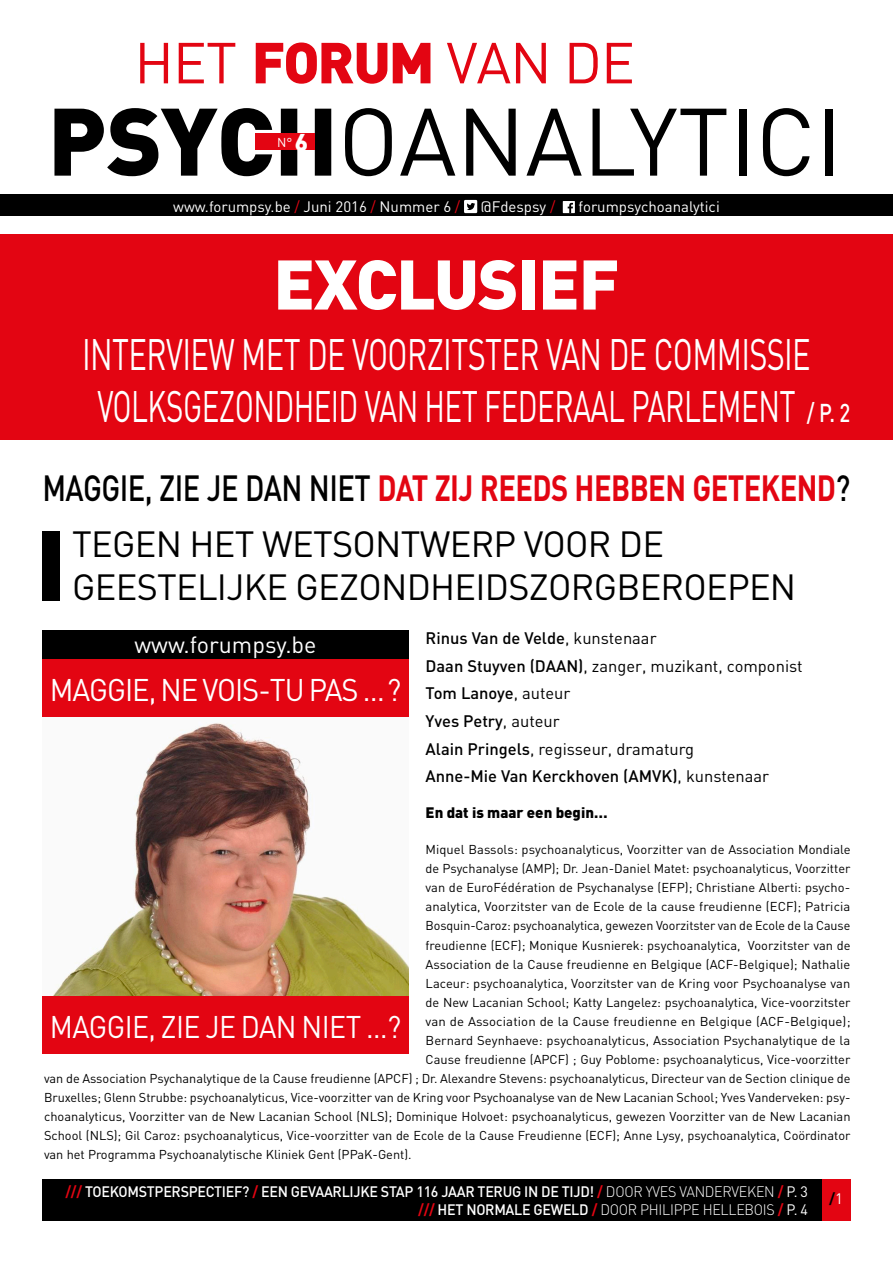
<style>
.page{position:relative;width:893px;height:1263px;background:#fff}
.page>*{position:absolute;margin:0;border:0;box-sizing:border-box;transform-origin:0 0}
.T{font:900 69px "DIN";letter-spacing:-.02em;color:#fff}
.T-2{font:43.5px/52.2px "DIN";letter-spacing:-.02em;color:#fff;text-align:center;scale:.71 1}
.T-3{font:36px/43.2px "DIN";letter-spacing:-.02em;color:#000}
.T-4{font:700 36px "DIN";letter-spacing:-.02em;color:#e30512;scale:.81 1}
.T-5{font:31.05px "DIN";letter-spacing:-.03em;color:#fff;scale:.94 1}
.T-6{font:31.05px "DIN";letter-spacing:-.03em;color:#fff;scale:.92 1}
.T-7{font:500 25.5px "DIN";color:#fff;scale:.8 1}
.t1{font:23.25px "DIN";color:#fff}
.CT{font:500 16.5px "DIN";color:#000}
.CT-2{font:16.5px "DIN";color:#000}
.CT-3{font:500 15px "DIN";letter-spacing:-.02em;color:#fff;scale:.95 1}
.t2{font:15px "DIN";color:#fff}
.CT-4{font:300 15px "DIN";letter-spacing:-.02em;color:#fff;scale:.95 1}
.CT-5{font:900 15px "DIN";color:#000}
.t3{font:700 15px "DIN";color:#000}
.CT-6{font:12.75px "DIN";color:#000}
.T-8{font:12.75px "DIN";color:#fff}
.s1{font-weight:900;font-size:24px}
.s2{color:#e30512}
.s3{font-weight:500;color:#000}
.s4{font-weight:400}
.s5{font-weight:500}
.s6{font-weight:700;color:#e30512}
.s7{font-weight:300}
.s8{font-weight:400;color:#fff}
</style>
<div class="page">
<div style="left:0;top:234px;width:893px;height:206px;background:#e30512"></div>
<div style="left:43px;top:1179px;width:807px;height:41px;background:#000"></div>
<div style="left:0;top:194px;width:893px;height:22px;background:#000"></div>
<svg style="left:464px;top:200px;width:13px;height:13px"></svg>
<div style="left:563px;top:201px;width:12px;height:12px;background:#fff"></div>
<svg style="left:568px;top:203px;width:5px;height:10px"></svg>
<div style="left:822px;top:1179px;width:28px;height:41px;background:#e30512"></div>
<div style="left:43px;top:531px;width:17px;height:69px;background:#000"></div>
<img style="left:52px;top:722px;width:357px;height:274px">
<div style="left:43px;top:659px;width:366px;height:58px;background:#e30512"></div>
<div style="left:43px;top:996px;width:366px;height:58px;background:#e30512"></div>
<div style="left:43px;top:631px;width:366px;height:28px;background:#000"></div>
<svg style="left:54px;top:108px;width:218px;height:68px"></svg>
<svg style="left:281px;top:109px;width:50px;height:67px"></svg>
<svg style="left:345px;top:108px;width:47px;height:68px"></svg>
<svg style="left:400px;top:109px;width:55px;height:67px"></svg>
<svg style="left:466px;top:109px;width:50px;height:67px"></svg>
<svg style="left:526px;top:109px;width:56px;height:67px"></svg>
<svg style="left:592px;top:109px;width:134px;height:67px"></svg>
<div style="left:739px;top:109px;width:7px;height:67px;background:#000"></div>
<svg style="left:763px;top:108px;width:47px;height:68px"></svg>
<div style="left:825px;top:109px;width:7px;height:67px;background:#000"></div>
<svg style="left:140px;top:43px;width:28px;height:40px"></svg>
<svg style="left:179px;top:43px;width:56px;height:40px"></svg>
<svg style="left:256px;top:43px;width:131px;height:41px"></svg>
<svg style="left:393px;top:43px;width:37px;height:40px"></svg>
<svg style="left:447px;top:43px;width:63px;height:40px"></svg>
<svg style="left:516px;top:43px;width:30px;height:40px"></svg>
<svg style="left:570px;top:43px;width:28px;height:40px"></svg>
<svg style="left:607px;top:43px;width:25px;height:40px"></svg>
<div style="left:256px;top:133px;width:59px;height:17px;background:#e30512"></div>
<p class="T-8" style="left:277px;top:134px;width:32px">N°<span class="s1">6</span></p>
<p class="t2" style="left:173px;top:197px;width:289px">www.forumpsy.be <span class="s2">/</span> Juni 2016 <span class="s2">/</span> Nummer 6 <span class="s2">/</span></p>
<p class="t2" style="left:481px;top:197px;width:76px">@Fdespsy <span class="s2">/</span></p>
<p class="t2" style="left:579px;top:197px;width:143px">forumpsychoanalytici</p>
<p class="T" style="left:273px;top:238px;width:348px">EXCLUSIEF</p>
<p class="T-2" style="left:82px;top:328px;width:1028px">INTERVIEW MET DE VOORZITSTER VAN DE COMMISSIE<br>VOLKSGEZONDHEID VAN HET FEDERAAL PARLEMENT</p>
<p class="T-7" style="left:807px;top:396px;width:56px">/ P. 2</p>
<p class="T-4" style="left:43px;top:465px;width:999px"><span class="s3">MAGGIE, ZIE JE DAN NIET</span> DAT ZIJ REEDS HEBBEN GETEKEND<span class="s3">?</span></p>
<p class="T-3" style="left:72px;top:522px;width:725px">TEGEN HET WETSONTWERP VOOR DE<br>GEESTELIJKE GEZONDHEIDSZORGBEROEPEN</p>
<p class="CT" style="left:426px;top:628px;width:233px">Rinus Van de Velde<span class="s4">, kunstenaar</span></p>
<p class="CT-2" style="left:426px;top:656px;width:379px"><span class="s5">Daan Stuyven (DAAN)</span>, zanger, muzikant, componist</p>
<p class="CT" style="left:426px;top:683px;width:146px">Tom Lanoye<span class="s4">, auteur</span></p>
<p class="CT" style="left:426px;top:710px;width:136px">Yves Petry<span class="s4">, auteur</span></p>
<p class="CT-2" style="left:426px;top:738px;width:270px"><span class="s5">Alain Pringels</span>, regisseur, dramaturg</p>
<p class="CT" style="left:426px;top:766px;width:345px">Anne-Mie Van Kerckhoven (AMVK)<span class="s4">, kunstenaar</span></p>
<p class="CT-5" style="left:426px;top:803px;width:183px">En dat is maar een begin…</p>
<p class="CT-6" style="left:426px;top:842px;width:427px">Miquel Bassols: psychoanalyticus, Voorzitter van de Association Mondiale</p>
<p class="CT-6" style="left:426px;top:861px;width:426px">de Psychanalyse (AMP); Dr. Jean-Daniel Matet: psychoanalyticus, Voorzitter</p>
<p class="CT-6" style="left:426px;top:880px;width:426px">van de EuroFédération de Psychanalyse (EFP); Christiane Alberti: psycho-</p>
<p class="CT-6" style="left:426px;top:899px;width:426px">analytica, Voorzitster van de Ecole de la cause freudienne (ECF); Patricia</p>
<p class="CT-6" style="left:426px;top:918px;width:426px">Bosquin-Caroz: psychoanalytica, gewezen Voorzitster van de Ecole de la Cause</p>
<p class="CT-6" style="left:426px;top:937px;width:426px">freudienne (ECF); Monique Kusnierek: psychoanalytica, Voorzitster van de</p>
<p class="CT-6" style="left:426px;top:956px;width:426px">Association de la Cause freudienne en Belgique (ACF-Belgique); Nathalie</p>
<p class="CT-6" style="left:426px;top:975px;width:426px">Laceur: psychoanalytica, Voorzitster van de Kring voor Psychoanalyse van</p>
<p class="CT-6" style="left:426px;top:994px;width:426px">de New Lacanian School; Katty Langelez: psychoanalytica, Vice-voorzitster</p>
<p class="CT-6" style="left:426px;top:1013px;width:426px">van de Association de la Cause freudienne en Belgique (ACF-Belgique);</p>
<p class="CT-6" style="left:426px;top:1032px;width:426px">Bernard Seynhaeve: psychoanalyticus, Association Psychanalytique de la</p>
<p class="CT-6" style="left:426px;top:1051px;width:426px">Cause freudienne (APCF) ; Guy Poblome: psychoanalyticus, Vice-voorzitter</p>
<p class="CT-6" style="left:44px;top:1070px;width:808px">van de Association Psychanalytique de la Cause freudienne (APCF) ; Dr. Alexandre Stevens: psychoanalyticus, Directeur van de Section clinique de</p>
<p class="CT-6" style="left:44px;top:1089px;width:808px">Bruxelles; Glenn Strubbe: psychoanalyticus, Vice-voorzitter van de Kring voor Psychoanalyse van de New Lacanian School; Yves Vanderveken: psy-</p>
<p class="CT-6" style="left:44px;top:1108px;width:808px">choanalyticus, Voorzitter van de New Lacanian School (NLS); Dominique Holvoet: psychoanalyticus, gewezen Voorzitter van de New Lacanian</p>
<p class="CT-6" style="left:44px;top:1127px;width:808px">School (NLS); Gil Caroz: psychoanalyticus, Vice-voorzitter van de Ecole de la Cause Freudienne (ECF); Anne Lysy, psychoanalytica, Coördinator</p>
<p class="CT-6" style="left:44px;top:1146px;width:369px">van het Programma Psychoanalytische Kliniek Gent (PPaK-Gent).</p>
<p class="t1" style="left:134px;top:630px;width:184px">www.forumpsy.be</p>
<p class="T-5" style="left:50px;top:670px;width:375px">MAGGIE, NE VOIS-TU PAS …?</p>
<p class="T-6" style="left:50px;top:1007px;width:383px">MAGGIE, ZIE JE DAN NIET …?</p>
<p class="CT-3" style="left:66px;top:1182px;width:783px"><span class="s6">///</span> TOEKOMSTPERSPECTIEF? <span class="s6">/</span> EEN GEVAARLIJKE STAP 116 JAAR TERUG IN DE TIJD! <span class="s6">/</span> <span class="s7">DOOR YVES VANDERVEKEN</span> <span class="s6">/</span> <span class="s4">P. 3</span></p>
<p class="CT-4" style="left:418px;top:1200px;width:412px"><span class="s6">///</span> <span class="s5">HET NORMALE GEWELD</span> <span class="s6">/</span> DOOR PHILIPPE HELLEBOIS <span class="s6">/</span> <span class="s4">P. 4</span></p>
<p class="t3" style="left:829px;top:1188px;width:15px">/<span class="s8">1</span></p>
</div>
